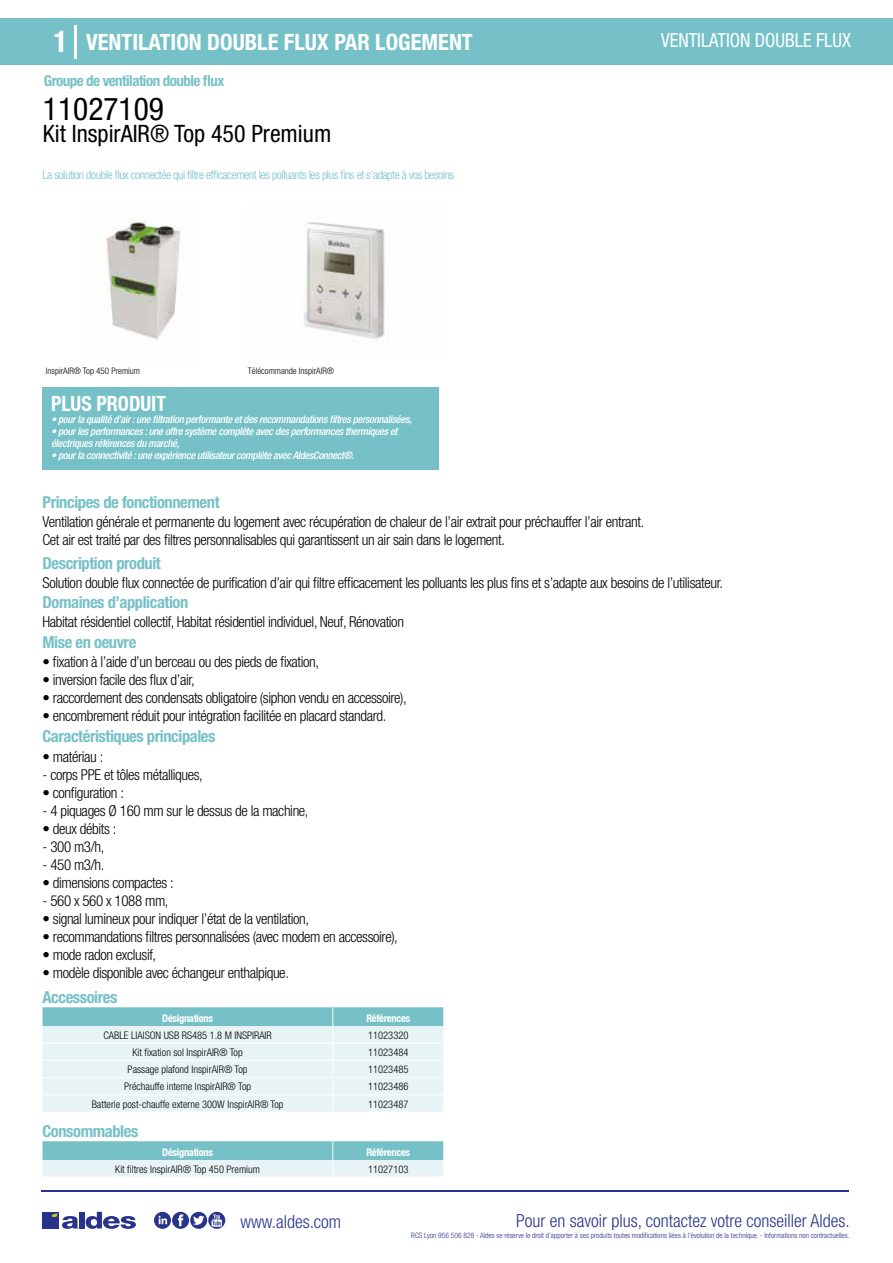
<style>
.page{position:relative;width:893px;height:1263px;background:#fff}
.page>*{position:absolute;margin:0;border:0;box-sizing:border-box;transform-origin:0 0}
.t1{font:condensed 31.5px "Helvetica Neue LT Std";color:#000}
.t2{font:condensed 24px "Helvetica Neue LT Std";color:#000}
.t3{font:700 condensed 22.5px "Helvetica Neue LT Std";color:#fff}
.t4{font:700 condensed 21px "Helvetica Neue";color:#fff;scale:.95 1}
.t5{font:condensed 19.5px "Helvetica Neue LT Std";color:#fff;scale:.95 1}
.t6{font:300 condensed 18px "Helvetica Neue";color:#28348b}
.t7{font:700 condensed 16.5px "Helvetica Neue LT Std";letter-spacing:-.025em;color:#76c1c7}
.t8{font:300 condensed 15px/18px "Helvetica Neue LT Std";letter-spacing:-.025em;color:#000}
.t9{font:700 condensed 15px "Helvetica Neue LT Std";letter-spacing:-.035em;color:#76c1c7}
.t10{font:300 condensed 12px "Helvetica Neue LT Std";letter-spacing:-.035em;color:#76c1c7}
.t11{font:italic 500 condensed 10.5px/12px "Helvetica Neue";letter-spacing:-.03em;color:#fff}
.t12{font:300 condensed 10.5px "Helvetica Neue";color:#000}
.t13{font:700 condensed 10.5px "Helvetica Neue";letter-spacing:-.03em;color:#fff}
.t14{font:300 condensed 9px "Helvetica Neue";color:#000}
.t15{font:300 condensed 7.5px "Helvetica Neue";color:#28348b}
.s1{font-size:30px}
</style>
<div class="page">
<div style="left:0;top:18px;width:893px;height:46px;background:#76c1c7"></div>
<div style="left:43px;top:387px;width:396px;height:83px;background:#76c1c7"></div>
<hr style="left:74px;top:25px;width:2px;height:33px;background:#fff">
<img style="left:103px;top:219px;width:78px;height:121px">
<img style="left:304px;top:222px;width:81px;height:117px">
<svg style="left:43px;top:1141px;width:401px;height:36px;background:#add9dd"></svg>
<svg style="left:43px;top:1007px;width:401px;height:105px;background:#d4eaed"></svg>
<hr style="left:41px;top:1190px;width:808px;height:1px;background:#28348b">
<svg style="left:154px;top:1212px;width:71px;height:17px"></svg>
<div style="left:42px;top:1212px;width:17px;height:16px;background:#28348b"></div>
<div style="left:79px;top:1212px;width:5px;height:16px;background:#28348b"></div>
<svg style="left:86px;top:1212px;width:50px;height:17px"></svg>
<svg style="left:52px;top:1213px;width:26px;height:16px"></svg>
<h3 class="t3" style="left:54px;top:28px;width:421px"><span class="s1">1</span> VENTILATION DOUBLE FLUX PAR LOGEMENT</h3>
<h3 class="t5" style="left:661px;top:29px;width:201px">VENTILATION DOUBLE FLUX</h3>
<p class="t9" style="left:44px;top:71px;width:182px">Groupe de ventilation double flux</p>
<h1 class="t1" style="left:43px;top:91px;width:122px">11027109</h1>
<h2 class="t2" style="left:43px;top:120px;width:290px">Kit InspirAIR® Top 450 Premium</h2>
<p class="t10" style="left:43px;top:167px;width:413px">La solution double flux connectée qui filtre efficacement les polluants les plus fins et s’adapte à vos besoins</p>
<p class="t14" style="left:46px;top:365px;width:96px">InspirAIR® Top 450 Premium</p>
<p class="t14" style="left:248px;top:365px;width:88px">Télécommande InspirAIR®</p>
<p class="t14" style="left:96px;top:365px;width:30px">Premium</p>
<h3 class="t4" style="left:51px;top:391px;width:122px">PLUS PRODUIT</h3>
<p class="t11" style="left:51px;top:413px;width:362px">• pour la qualité d’air : une filtration performante et des recommandations filtres personnalisées,</p>
<p class="t11" style="left:51px;top:425px;width:348px">• pour les performances : une offre système complète avec des performances thermiques et électriques références du marché,</p>
<p class="t11" style="left:51px;top:449px;width:305px">• pour la connectivité : une expérience utilisateur complète avec AldesConnect®.</p>
<p class="t7" style="left:43px;top:492px;width:179px">Principes de fonctionnement</p>
<p class="t8" style="left:43px;top:513px;width:603px">Ventilation générale et permanente du logement avec récupération de chaleur de l’air extrait pour préchauffer l’air entrant.<br>Cet air est traité par des filtres personnalisables qui garantissent un air sain dans le logement.</p>
<p class="t8" style="left:43px;top:573px;width:682px">Solution double flux connectée de purification d’air qui filtre efficacement les polluants les plus fins et s’adapte aux besoins de l’utilisateur.</p>
<p class="t8" style="left:43px;top:613px;width:363px">Habitat résidentiel collectif, Habitat résidentiel individuel, Neuf, Rénovation</p>
<p class="t8" style="left:43px;top:652px;width:278px">• fixation à l’aide d’un berceau ou des pieds de fixation,</p>
<p class="t8" style="left:43px;top:670px;width:154px">• inversion facile des flux d’air,</p>
<p class="t8" style="left:43px;top:688px;width:366px">• raccordement des condensats obligatoire (siphon vendu en accessoire),</p>
<p class="t8" style="left:43px;top:706px;width:345px">• encombrement réduit pour intégration facilitée en placard standard.</p>
<p class="t7" style="left:43px;top:553px;width:120px">Description produit</p>
<p class="t7" style="left:43px;top:592px;width:147px">Domaines d’application</p>
<p class="t7" style="left:43px;top:632px;width:95px">Mise en oeuvre</p>
<p class="t7" style="left:43px;top:726px;width:174px">Caractéristiques principales</p>
<p class="t8" style="left:43px;top:747px;width:62px">• matériau :</p>
<p class="t8" style="left:43px;top:765px;width:162px">- corps PPE et tôles métalliques,</p>
<p class="t8" style="left:43px;top:783px;width:83px">• configuration :</p>
<p class="t8" style="left:43px;top:801px;width:268px">- 4 piquages Ø 160 mm sur le dessus de la machine,</p>
<p class="t8" style="left:43px;top:819px;width:75px">• deux débits :</p>
<p class="t8" style="left:43px;top:837px;width:63px">- 300 m3/h,</p>
<p class="t8" style="left:43px;top:855px;width:63px">- 450 m3/h.</p>
<p class="t8" style="left:43px;top:873px;width:133px">• dimensions compactes :</p>
<p class="t8" style="left:43px;top:891px;width:127px">- 560 x 560 x 1088 mm,</p>
<p class="t8" style="left:43px;top:909px;width:268px">• signal lumineux pour indiquer l’état de la ventilation,</p>
<p class="t8" style="left:43px;top:927px;width:357px">• recommandations filtres personnalisées (avec modem en accessoire),</p>
<p class="t8" style="left:43px;top:945px;width:115px">• mode radon exclusif,</p>
<p class="t8" style="left:43px;top:963px;width:248px">• modèle disponible avec échangeur enthalpique.</p>
<p class="t7" style="left:43px;top:987px;width:76px">Accessoires</p>
<p class="t13" style="left:162px;top:1012px;width:52px">Désignations</p>
<p class="t13" style="left:366px;top:1012px;width:45px">Références</p>
<p class="t12" style="left:103px;top:1029px;width:170px">CABLE LIAISON USB RS485 1.8 M INSPIRAIR</p>
<p class="t12" style="left:368px;top:1029px;width:42px">11023320</p>
<p class="t12" style="left:133px;top:1046px;width:112px">Kit fixation sol InspirAIR® Top</p>
<p class="t12" style="left:368px;top:1046px;width:42px">11023484</p>
<p class="t12" style="left:128px;top:1063px;width:121px">Passage plafond InspirAIR® Top</p>
<p class="t12" style="left:368px;top:1063px;width:42px">11023485</p>
<p class="t12" style="left:124px;top:1081px;width:128px">Préchauffe interne InspirAIR® Top</p>
<p class="t12" style="left:368px;top:1081px;width:42px">11023486</p>
<p class="t12" style="left:92px;top:1098px;width:193px">Batterie post-chauffe externe 300W InspirAIR® Top</p>
<p class="t12" style="left:368px;top:1098px;width:42px">11023487</p>
<p class="t7" style="left:43px;top:1121px;width:97px">Consommables</p>
<p class="t13" style="left:162px;top:1146px;width:52px">Désignations</p>
<p class="t13" style="left:366px;top:1146px;width:45px">Références</p>
<p class="t12" style="left:115px;top:1163px;width:146px">Kit filtres InspirAIR® Top 450 Premium</p>
<p class="t12" style="left:368px;top:1163px;width:42px">11027103</p>
<p class="t6" style="left:240px;top:1211px;width:102px">www.aldes.com</p>
<p class="t6" style="left:516px;top:1211px;width:335px">Pour en savoir plus, contactez votre conseiller Aldes.</p>
<p class="t15" style="left:411px;top:1230px;width:440px">RCS Lyon 956 506 828 - Aldes se réserve le droit d’apporter à ses produits toutes modifications liées à l’évolution de la technique. - Informations non contractuelles.</p>
</div>
